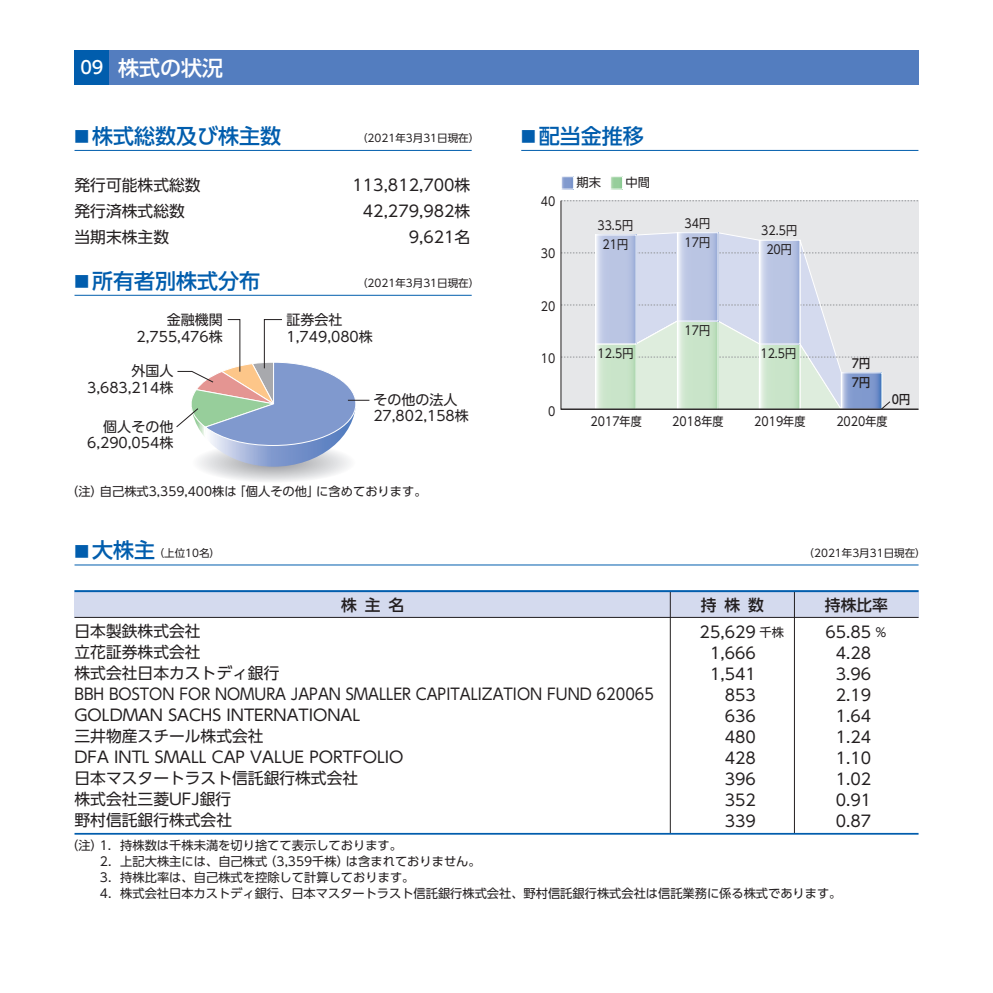
<style>
.page{position:relative;width:993px;height:993px;background:#fff}
.page>*{position:absolute;margin:0;border:0;box-sizing:border-box;transform-origin:0 0}
.t1{font:500 21px "UD Shin Go Pro";color:#015dad}
.t2{font:500 21px "UD Shin Go Pro";color:#fff}
.t3{font:15.75px/21px "UD Shin Go Pro";color:#231f20}
.t4{font:500 15.75px "UD Shin Go Pro";letter-spacing:.5em;color:#231f20}
.t5{font:14px/16.8px "UD Shin Go Pro";color:#231f20;text-align:right}
.t6{font:12.25px/15.8px "UD Shin Go Pro";color:#231f20}
.t7{font:12.25px/19.1px "UD Shin Go Pro";color:#231f20;text-align:center;scale:.9 1}
.t8{font:500 12.25px/19.1px "UD Shin Go Pro";color:#231f20;scale:.9 1}
.t9{font:10.5px "UD Shin Go Pro";color:#231f20}
.s1{font-size:17.5px}
.s2{font-size:14.7px}
.s3{font-weight:500;font-size:14.7px;color:#015dad}
.s4{font-weight:500;font-size:21px;color:#015dad}
</style>
<div class="page">
<div style="left:74px;top:50px;width:844px;height:34px;background:#537dbf"></div>
<div style="left:74px;top:50px;width:35px;height:34px;background:#015dad"></div>
<hr style="left:74px;top:150px;width:397px;height:1px;background:#015dad">
<hr style="left:74px;top:295px;width:397px;height:1px;background:#015dad">
<hr style="left:74px;top:564px;width:844px;height:1px;background:#015dad">
<div style="left:74px;top:591px;width:844px;height:26px;background:#d4daee"></div>
<hr style="left:74px;top:617px;width:844px;height:1px;background:#231f20">
<hr style="left:669px;top:591px;width:1px;height:242px;background:#231f20">
<hr style="left:793px;top:591px;width:1px;height:242px;background:#231f20">
<hr style="left:74px;top:832px;width:844px;height:2px;background:#015dad">
<hr style="left:74px;top:590px;width:844px;height:2px;background:#015dad">
<svg style="left:176px;top:319px;width:193px;height:163px"></svg>
<hr style="left:521px;top:150px;width:397px;height:1px;background:#015dad">
<svg style="left:611px;top:178px;width:9px;height:9px"></svg>
<div style="left:609px;top:176px;width:13px;height:13px;border:1px solid #fff"></div>
<svg style="left:562px;top:178px;width:9px;height:9px"></svg>
<div style="left:560px;top:176px;width:13px;height:13px;border:1px solid #fff"></div>
<div style="left:560px;top:200px;width:358px;height:32px;background:#e6e7e9"></div>
<svg style="left:560px;top:232px;width:358px;height:177px;background:#d3dce1"></svg>
<hr style="left:560px;top:409px;width:358px;height:1px;background:#231f20">
<h1 class="t2" style="left:80px;top:51px;width:144px"><span class="s1">09</span> 株式の状況</h1>
<h1 class="t1" style="left:74px;top:119px;width:208px"><span class="s2">■</span> 株式総数及び株主数</h1>
<p class="t9" style="left:357px;top:130px;width:124px">（2021年3月31日現在）</p>
<p class="t3" style="left:74px;top:173px;width:127px">発行可能株式総数</p>
<p class="t3" style="left:352px;top:173px;width:119px">113,812,700株</p>
<p class="t3" style="left:74px;top:200px;width:112px">発行済株式総数</p>
<p class="t3" style="left:363px;top:200px;width:109px">42,279,982株</p>
<p class="t3" style="left:74px;top:226px;width:96px">当期末株主数</p>
<p class="t3" style="left:408px;top:226px;width:63px">9,621名</p>
<h1 class="t1" style="left:74px;top:263px;width:187px"><span class="s2">■</span> 所有者別株式分布</h1>
<p class="t9" style="left:357px;top:274px;width:124px">（2021年3月31日現在）</p>
<p class="t5" style="left:136px;top:310px;width:88px">金融機関<br>2,755,476株</p>
<p class="t5" style="left:87px;top:362px;width:88px">外国人<br>3,683,214株</p>
<p class="t5" style="left:87px;top:417px;width:88px">個人その他<br>6,290,054株</p>
<p class="t5" style="left:286px;top:310px;width:88px;text-align:left">証券会社<br>1,749,080株</p>
<p class="t5" style="left:373px;top:390px;width:97px;text-align:left">その他の法人<br>27,802,158株</p>
<p class="t6" style="left:66px;top:482px;width:362px">（注）自己株式3,359,400株は「個人その他」に含めております。</p>
<p class="t9" style="left:74px;top:544px;width:147px"><span class="s3">■</span> <span class="s4">大株主</span>（上位10名）</p>
<h1 class="t1" style="left:521px;top:119px;width:124px"><span class="s2">■</span> 配当金推移</h1>
<p class="t7" style="left:540px;top:191px;width:18px">40</p>
<p class="t7" style="left:540px;top:243px;width:18px">30</p>
<p class="t7" style="left:540px;top:296px;width:18px">20</p>
<p class="t7" style="left:540px;top:348px;width:18px">10</p>
<p class="t7" style="left:548px;top:401px;width:10px">0</p>
<p class="t6" style="left:576px;top:174px;width:75px">期末　　中間</p>
<p class="t7" style="left:597px;top:215px;width:41px">33.5円<br>21円</p>
<p class="t7" style="left:597px;top:343px;width:41px">12.5円</p>
<p class="t7" style="left:684px;top:213px;width:30px;text-align:left">34円<br>17円</p>
<p class="t7" style="left:684px;top:320px;width:30px">17円</p>
<p class="t7" style="left:761px;top:221px;width:41px">32.5円<br>20円</p>
<p class="t7" style="left:760px;top:343px;width:41px">12.5円</p>
<p class="t8" style="left:851px;top:353px;width:22px">7円<br>7円</p>
<p class="t8" style="left:891px;top:389px;width:22px">0円</p>
<p class="t7" style="left:590px;top:411px;width:58px">2017年度</p>
<p class="t7" style="left:672px;top:411px;width:58px">2018年度</p>
<p class="t7" style="left:754px;top:411px;width:58px">2019年度</p>
<p class="t7" style="left:836px;top:411px;width:58px">2020年度</p>
<p class="t9" style="left:803px;top:544px;width:124px">（2021年3月31日現在）</p>
<p class="t4" style="left:341px;top:591px;width:64px">株主名</p>
<p class="t4" style="left:700px;top:591px;width:64px">持株数</p>
<p class="t4" style="left:824px;top:591px;width:64px">持株比率</p>
<p class="t3" style="left:74px;top:620px;width:581px">日本製鉄株式会社<br>立花証券株式会社<br>株式会社日本カストディ銀行<br>BBH BOSTON FOR NOMURA JAPAN SMALLER CAPITALIZATION FUND 620065<br>GOLDMAN SACHS INTERNATIONAL<br>三井物産スチール株式会社<br>DFA INTL SMALL CAP VALUE PORTFOLIO<br>日本マスタートラスト信託銀行株式会社<br>株式会社三菱UFJ銀行<br>野村信託銀行株式会社</p>
<p class="t3" style="left:699px;top:621px;width:58px;text-align:right">25,629<br>1,666<br>1,541<br>853<br>636<br>480<br>428<br>396<br>352<br>339</p>
<p class="t6" style="left:759px;top:624px;width:26px">千株</p>
<p class="t3" style="left:835px;top:621px;width:37px;text-align:justify;text-indent:-10px">65.85<br>4.28<br>3.96<br>2.19<br>1.64<br>1.24<br>1.10<br>1.02<br>0.91<br>0.87</p>
<p class="t6" style="left:874px;top:624px;width:14px">％</p>
<p class="t6" style="left:100px;top:837px;width:742px;text-indent:-34px">（注）1．持株数は千株未満を切り捨てて表示しております。<br>2．上記大株主には、自己株式（3,359千株）は含まれておりません。<br>3．持株比率は、自己株式を控除して計算しております。<br>4．株式会社日本カストディ銀行、日本マスタートラスト信託銀行株式会社、野村信託銀行株式会社は信託業務に係る株式であります。</p>
</div>
